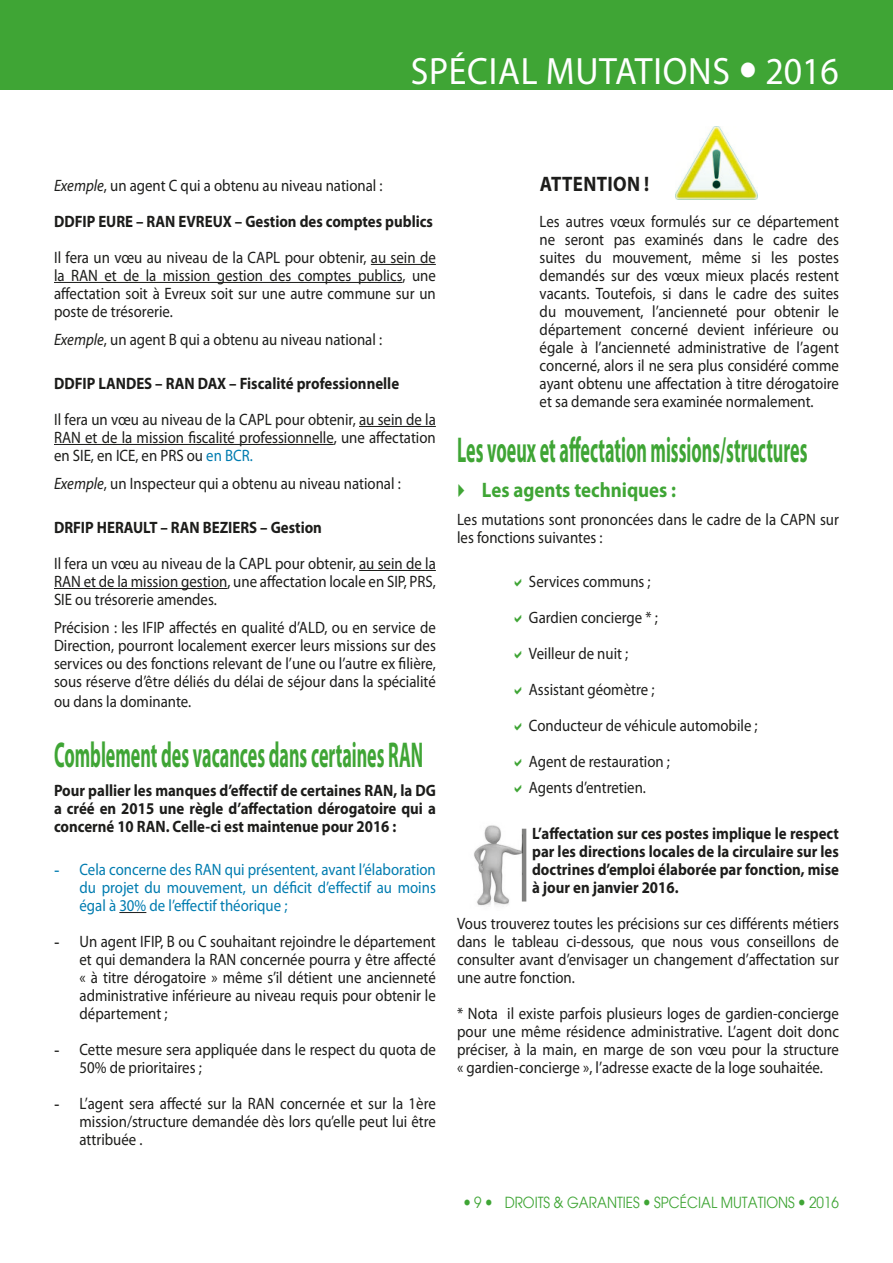
<style>
.page{position:relative;width:893px;height:1263px;background:#fff}
.page>*{position:absolute;margin:0;border:0;box-sizing:border-box;transform-origin:0 0}
.t1{font:38.25px "Myriad Pro";letter-spacing:.02em;color:#fff;scale:.94 1}
.t2{font:700 36px "Myriad Pro";color:#3fa535;scale:.5 1}
.Corps_de_texte_3{font:700 21px "Myriad Pro";color:#3fa535;scale:.9 1}
.t3{font:700 21px "Myriad Pro";letter-spacing:.02em;color:#1d1d1b;scale:.9 1}
.Corps_de_texte_3-2{font:16.5px/18px "Myriad Pro";color:#1d1d1b;text-align:justify;scale:.9 1}
.Corps_de_texte_3-3{font:700 16.5px/18px "Myriad Pro";color:#1d1d1b;text-align:justify;scale:.9 1}
.INS_Normal{font:16.5px/18px "Myriad Pro";color:#1d1d1b;text-align:justify;scale:.9 1}
.t4{font:16.5px/18px "Myriad Pro";color:#007cb0;text-align:justify;scale:.9 1}
.t5{font:15px "Avant Garde";color:#3fa535;scale:.9 1}
.s1{font-style:italic}
.s2{color:#007cb0}
.s3{font-family:"Times New Roman"}
</style>
<div class="page">
<div style="left:0;top:0;width:893px;height:89px;background:#3fa535"></div>
<hr style="left:371px;top:264px;width:65px;height:1px;background:#1d1d1b">
<hr style="left:54px;top:282px;width:348px;height:1px;background:#1d1d1b">
<hr style="left:359px;top:426px;width:77px;height:1px;background:#1d1d1b">
<hr style="left:54px;top:444px;width:280px;height:1px;background:#1d1d1b">
<hr style="left:359px;top:570px;width:77px;height:1px;background:#1d1d1b">
<hr style="left:54px;top:588px;width:173px;height:1px;background:#1d1d1b">
<svg style="left:119px;top:912px;width:27px;height:1px"></svg>
<img style="left:675px;top:127px;width:83px;height:72px">
<img style="left:474px;top:825px;width:48px;height:81px">
<svg style="left:522px;top:829px;width:4px;height:72px"></svg>
<h1 class="t1" style="left:411px;top:47px;width:457px">SPÉCIAL MUTATIONS 2016</h1>
<p class="Corps_de_texte_3-2" style="left:54px;top:176px;width:367px"><span class="s1">Exemple</span>, un agent C qui a obtenu au niveau national :</p>
<p class="Corps_de_texte_3-3" style="left:54px;top:212px;width:423px">DDFIP EURE – RAN EVREUX – Gestion des comptes publics</p>
<p class="Corps_de_texte_3-2" style="left:54px;top:248px;width:426px">Il fera un vœu au niveau de la CAPL pour obtenir, au sein de la RAN et de la mission gestion des comptes publics, une affectation soit à Evreux soit sur une autre commune sur un poste de trésorerie.</p>
<p class="Corps_de_texte_3-2" style="left:54px;top:331px;width:366px"><span class="s1">Exemple</span>, un agent B qui a obtenu au niveau national :</p>
<p class="Corps_de_texte_3-3" style="left:54px;top:374px;width:385px">DDFIP LANDES – RAN DAX – Fiscalité professionnelle</p>
<p class="Corps_de_texte_3-2" style="left:54px;top:410px;width:426px">Il fera un vœu au niveau de la CAPL pour obtenir, au sein de la RAN et de la mission fiscalité professionnelle, une affectation en SIE, en ICE, en PRS ou <span class="s2">en BCR.</span></p>
<p class="Corps_de_texte_3-2" style="left:54px;top:475px;width:387px"><span class="s1">Exemple</span>, un Inspecteur qui a obtenu au niveau national :</p>
<p class="Corps_de_texte_3-3" style="left:54px;top:518px;width:299px">DRFIP HERAULT – RAN BEZIERS – Gestion</p>
<p class="Corps_de_texte_3-2" style="left:54px;top:554px;width:426px">Il fera un vœu au niveau de la CAPL pour obtenir, au sein de la RAN et de la mission gestion, une affectation locale en SIP, PRS, SIE ou trésorerie amendes.</p>
<p class="Corps_de_texte_3-2" style="left:54px;top:619px;width:426px">Précision : les IFIP affectés en qualité d’ALD, ou en service de Direction, pourront localement exercer leurs missions sur des services ou des fonctions relevant de l’une ou l’autre ex filière, sous réserve d’être déliés du délai de séjour dans la spécialité</p>
<p class="Corps_de_texte_3-2" style="left:54px;top:692px;width:154px">ou dans la dominante.</p>
<p class="t2" style="left:54px;top:731px;width:740px">Comblement des vacances dans certaines RAN</p>
<p class="Corps_de_texte_3-3" style="left:54px;top:780px;width:426px">Pour pallier les manques d’effectif de certaines RAN, la DG a créé en 2015 une règle d’affectation dérogatoire qui a concerné 10 RAN. Celle-ci est maintenue pour 2016 :</p>
<p class="t4" style="left:80px;top:860px;width:397px;text-indent:-26px"><span class="s3">-</span> Cela concerne des RAN qui présentent, avant l’élaboration du projet du mouvement, un déficit d’effectif au moins égal à 30% de l’effectif théorique ;</p>
<p class="Corps_de_texte_3-2" style="left:80px;top:932px;width:397px;text-indent:-26px"><span class="s3">-</span> Un agent IFIP, B ou C souhaitant rejoindre le département et qui demandera la RAN concernée pourra y être affecté « à titre dérogatoire » même s’il détient une ancienneté administrative inférieure au niveau requis pour obtenir le département ;</p>
<p class="Corps_de_texte_3-2" style="left:80px;top:1040px;width:397px;text-indent:-26px"><span class="s3">-</span> Cette mesure sera appliquée dans le respect du quota de<br>50% de prioritaires ;</p>
<p class="Corps_de_texte_3-2" style="left:80px;top:1094px;width:397px;text-indent:-26px"><span class="s3">-</span> L’agent sera affecté sur la RAN concernée et sur la 1ère mission/structure demandée dès lors qu’elle peut lui être attribuée .</p>
<p class="t3" style="left:540px;top:170px;width:123px">ATTENTION !</p>
<p class="Corps_de_texte_3-2" style="left:540px;top:212px;width:334px">Les autres vœux formulés sur ce département ne seront pas examinés dans le cadre des suites du mouvement, même si les postes demandés sur des vœux mieux placés restent vacants. Toutefois, si dans le cadre des suites du mouvement, l’ancienneté pour obtenir le département concerné devient inférieure ou égale à l’ancienneté administrative de l’agent concerné, alors il ne sera plus considéré comme ayant obtenu une affectation à titre dérogatoire et sa demande sera examinée normalement.</p>
<p class="t2" style="left:457px;top:427px;width:702px">Les voeux et affectation missions/structures</p>
<p class="Corps_de_texte_3" style="left:482px;top:476px;width:217px">Les agents techniques :</p>
<p class="Corps_de_texte_3-2" style="left:457px;top:511px;width:426px">Les mutations sont prononcées dans le cadre de la CAPN sur les fonctions suivantes :</p>
<p class="Corps_de_texte_3-2" style="left:529px;top:572px;width:137px">Services communs ;</p>
<p class="Corps_de_texte_3-2" style="left:529px;top:608px;width:145px">Gardien concierge * ;</p>
<p class="Corps_de_texte_3-2" style="left:529px;top:644px;width:112px">Veilleur de nuit ;</p>
<p class="Corps_de_texte_3-2" style="left:529px;top:680px;width:141px">Assistant géomètre ;</p>
<p class="Corps_de_texte_3-2" style="left:529px;top:716px;width:256px">Conducteur de véhicule automobile ;</p>
<p class="Corps_de_texte_3-2" style="left:529px;top:752px;width:158px">Agent de restauration ;</p>
<p class="Corps_de_texte_3-2" style="left:529px;top:778px;width:132px">Agents d’entretien.</p>
<p class="Corps_de_texte_3-3" style="left:532px;top:824px;width:342px">L’affectation sur ces postes implique le respect par les directions locales de la circulaire sur les doctrines d’emploi élaborée par fonction, mise à jour en janvier 2016.</p>
<p class="Corps_de_texte_3-2" style="left:457px;top:914px;width:426px">Vous trouverez toutes les précisions sur ces différents métiers dans le tableau ci-dessous, que nous vous conseillons de consulter avant d’envisager un changement d’affectation sur une autre fonction.</p>
<p class="INS_Normal" style="left:457px;top:1004px;width:426px">* Nota il existe parfois plusieurs loges de gardien-concierge pour une même résidence administrative. L’agent doit donc préciser, à la main, en marge de son vœu pour la structure « gardien-concierge », l’adresse exacte de la loge souhaitée.</p>
<p class="t5" style="left:474px;top:1193px;width:10px">9</p>
<p class="t5" style="left:505px;top:1193px;width:373px">DROITS &amp; GARANTIES SPCÉCIAL MUTATIONS 2016</p>
</div>
